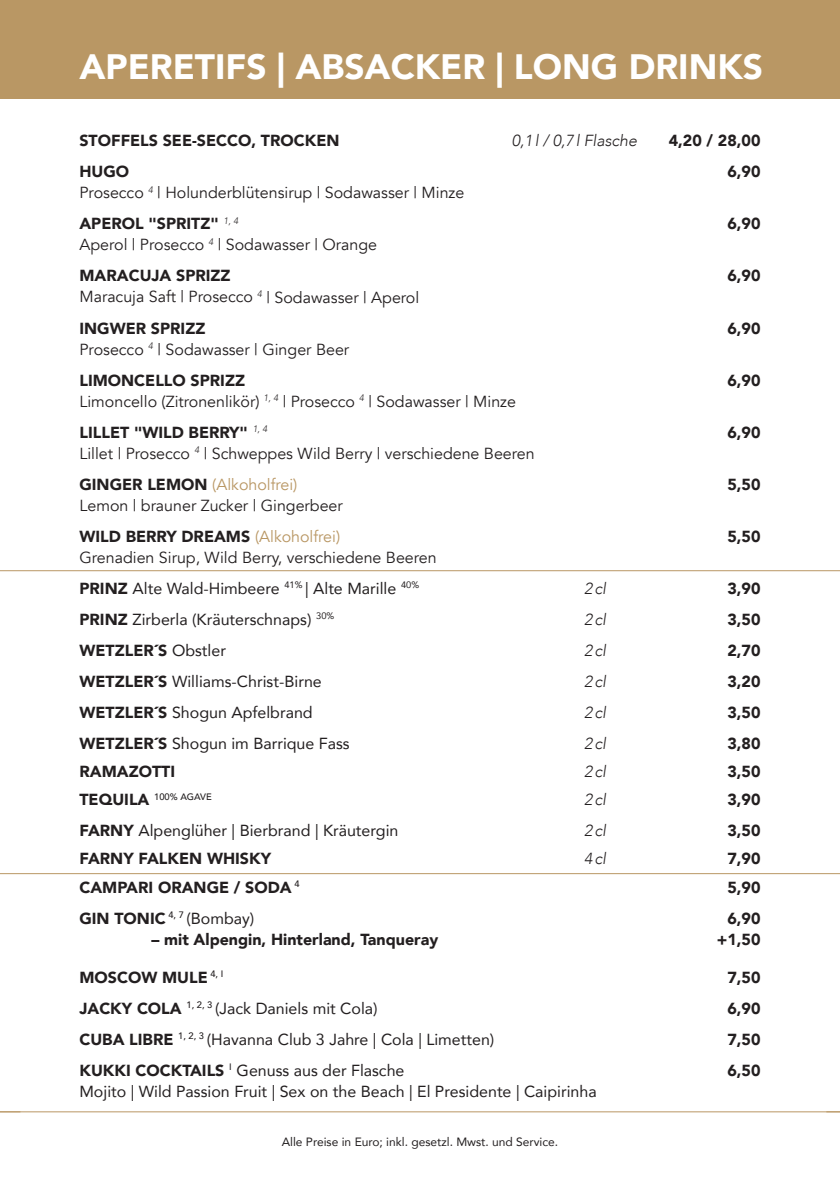
<style>
.page{position:relative;width:840px;height:1191px;background:#fff}
.page>*{position:absolute;margin:0;border:0;box-sizing:border-box;transform-origin:0 0}
.t1{font:900 35.2px "Avenir";color:#fff}
.t2{font:16px/31px "Avenir";color:#231f20}
.t3{font:16px "Avenir";color:#231f20}
.t4{font:900 16px "Avenir";color:#231f20}
.t5{font:italic 300 16px "Avenir";color:#231f20}
.t6{font:12px "Avenir";color:#231f20}
.t7{font:500 9.4px "Avenir";color:#231f20}
.s1{font-weight:900}
.s2{color:#b99764}
.s3{font-style:inherit}
.s4{font-weight:400}
.s5{font-weight:900;font-size:16px}
</style>
<div class="page">
<hr style="left:0;top:1111px;width:839px;height:1px;background:#b99764">
<svg style="left:825px;top:1111px;width:14px;height:1px"></svg>
<div style="left:0;top:0;width:839px;height:98px;background:#b99764"></div>
<hr style="left:0;top:570px;width:839px;height:1px;background:#b99764">
<hr style="left:0;top:873px;width:839px;height:1px;background:#b99764">
<hr style="left:839px;top:1003px;width:1px;height:109px;background:#b99764">
<h1 class="t1" style="left:79px;top:37px;width:684px">APERETIFS | ABSACKER | LONG DRINKS</h1>
<p class="t4" style="left:79px;top:127px;width:261px">STOFFELS SEE-SECCO, TROCKEN</p>
<p class="t5" style="left:511px;top:131px;width:127px">0,1l / 0,7l Flasche</p>
<p class="t4" style="left:668px;top:127px;width:93px">4,20 / 28,00</p>
<p class="t4" style="left:79px;top:158px;width:51px">HUGO</p>
<p class="t4" style="left:727px;top:158px;width:35px">6,90</p>
<p class="t2" style="left:79px;top:178px;width:386px">Prosecco <sup>4</sup> | Holunderblütensirup | Sodawasser | Minze<br><span class="s1">APEROL "SPRITZ"</span> <sup>1,</sup> <sup>4</sup></p>
<p class="t4" style="left:727px;top:210px;width:35px">6,90</p>
<p class="t2" style="left:79px;top:230px;width:299px">Aperol | Prosecco <sup>4</sup> | Sodawasser | Orange<br><span class="s1">MARACUJA SPRIZZ</span></p>
<p class="t2" style="left:79px;top:282px;width:341px">Maracuja Saft | Prosecco <sup>4</sup> | Sodawasser | Aperol<br><span class="s1">INGWER SPRIZZ</span></p>
<p class="t2" style="left:79px;top:334px;width:271px">Prosecco <sup>4</sup> | Sodawasser | Ginger Beer<br><span class="s1">LIMONCELLO SPRIZZ</span></p>
<p class="t2" style="left:79px;top:386px;width:438px">Limoncello (Zitronenlikör) <sup>1,</sup> <sup>4</sup> | Prosecco <sup>4</sup> | Sodawasser | Minze<br><span class="s1">LILLET "WILD BERRY"</span> <sup>1,</sup> <sup>4</sup></p>
<p class="t2" style="left:79px;top:438px;width:456px">Lillet | Prosecco <sup>4</sup> | Schweppes Wild Berry | verschiedene Beeren<br><span class="s1">GINGER LEMON</span> <span class="s2">(Alkoholfrei)</span></p>
<p class="t2" style="left:79px;top:490px;width:265px">Lemon | brauner Zucker | Gingerbeer<br><span class="s1">WILD BERRY DREAMS</span> <span class="s2">(Alkoholfrei)</span></p>
<p class="t2" style="left:79px;top:542px;width:358px">Grenadien Sirup, Wild Berry, verschiedene Beeren<br><span class="s1">PRINZ</span> <span class="s3">Alte Wald-Himbeere</span> <sup>41%</sup> <span class="s3">| Alte Marille</span> <sup>40%</sup></p>
<p class="t4" style="left:727px;top:262px;width:35px">6,90</p>
<p class="t4" style="left:727px;top:314px;width:35px">6,90</p>
<p class="t4" style="left:727px;top:366px;width:35px">6,90</p>
<p class="t4" style="left:727px;top:418px;width:35px">6,90</p>
<p class="t4" style="left:727px;top:470px;width:35px">5,50</p>
<p class="t4" style="left:727px;top:522px;width:35px">5,50</p>
<p class="t5" style="left:583px;top:578px;width:23px">2cl</p>
<p class="t4" style="left:727px;top:574px;width:35px">3,90</p>
<p class="t3" style="left:79px;top:606px;width:256px"><span class="s1">PRINZ</span> Zirberla (Kräuterschnaps) <sup>30%</sup></p>
<p class="t5" style="left:583px;top:609px;width:23px">2cl</p>
<p class="t4" style="left:727px;top:605px;width:35px">3,50</p>
<p class="t4" style="left:79px;top:636px;width:148px">WETZLER´S <span class="s4">Obstler</span></p>
<p class="t5" style="left:583px;top:640px;width:23px">2cl</p>
<p class="t4" style="left:727px;top:636px;width:35px">2,70</p>
<p class="t3" style="left:79px;top:668px;width:244px"><span class="s1">WETZLER´S</span> Williams-Christ-Birne</p>
<p class="t5" style="left:583px;top:671px;width:23px">2cl</p>
<p class="t4" style="left:727px;top:667px;width:35px">3,20</p>
<p class="t3" style="left:79px;top:699px;width:234px"><span class="s1">WETZLER´S</span> Shogun Apfelbrand</p>
<p class="t5" style="left:583px;top:702px;width:23px">2cl</p>
<p class="t4" style="left:727px;top:698px;width:35px">3,50</p>
<p class="t3" style="left:79px;top:730px;width:272px"><span class="s1">WETZLER´S</span> Shogun im Barrique Fass</p>
<p class="t5" style="left:583px;top:733px;width:23px">2cl</p>
<p class="t4" style="left:727px;top:729px;width:35px">3,80</p>
<p class="t4" style="left:79px;top:757px;width:97px">RAMAZOTTI</p>
<p class="t5" style="left:583px;top:762px;width:23px">2cl</p>
<p class="t4" style="left:727px;top:757px;width:35px">3,50</p>
<p class="t7" style="left:79px;top:788px;width:134px"><span class="s5">TEQUILA</span> 100% AGAVE</p>
<p class="t5" style="left:583px;top:790px;width:23px">2cl</p>
<p class="t4" style="left:727px;top:786px;width:35px">3,90</p>
<p class="t3" style="left:79px;top:817px;width:320px"><span class="s1">FARNY</span> Alpenglüher | Bierbrand | Kräutergin</p>
<p class="t5" style="left:583px;top:821px;width:23px">2cl</p>
<p class="t4" style="left:727px;top:817px;width:35px">3,50</p>
<p class="t4" style="left:79px;top:845px;width:193px">FARNY FALKEN WHISKY</p>
<p class="t5" style="left:583px;top:849px;width:23px">4cl</p>
<p class="t4" style="left:727px;top:845px;width:35px">7,90</p>
<p class="t4" style="left:79px;top:873px;width:222px">CAMPARI ORANGE / SODA <sup>4</sup></p>
<p class="t4" style="left:727px;top:873px;width:35px">5,90</p>
<p class="t4" style="left:79px;top:904px;width:176px">GIN TONIC <sup>4,</sup> <sup>7</sup> <span class="s4">(Bombay)</span></p>
<p class="t4" style="left:727px;top:904px;width:35px">6,90</p>
<p class="t4" style="left:151px;top:925px;width:288px">– mit Alpengin, Hinterland, Tanqueray</p>
<p class="t4" style="left:716px;top:925px;width:45px">+1,50</p>
<p class="t4" style="left:79px;top:963px;width:145px">MOSCOW MULE <sup>4,</sup> <sup>I</sup></p>
<p class="t4" style="left:727px;top:963px;width:35px">7,50</p>
<p class="t3" style="left:79px;top:995px;width:299px"><span class="s1">JACKY COLA</span> <sup>1,</sup> <sup>2,</sup> <sup>3</sup> (Jack Daniels mit Cola)</p>
<p class="t4" style="left:727px;top:994px;width:35px">6,90</p>
<p class="t3" style="left:79px;top:1026px;width:416px"><span class="s1">CUBA LIBRE</span> <sup>1,</sup> <sup>2,</sup> <sup>3</sup> (Havanna Club 3 Jahre | Cola | Limetten)</p>
<p class="t4" style="left:727px;top:1025px;width:35px">7,50</p>
<p class="t3" style="left:79px;top:1057px;width:326px"><span class="s1">KUKKI COCKTAILS</span> <sup>I</sup> Genuss aus der Flasche</p>
<p class="t4" style="left:727px;top:1056px;width:35px">6,50</p>
<p class="t3" style="left:79px;top:1078px;width:518px">Mojito | Wild Passion Fruit | Sex on the Beach | El Presidente | Caipirinha</p>
<p class="t6" style="left:281px;top:1131px;width:278px">Alle Preise in Euro; inkl. gesetzl. Mwst. und Service.</p>
</div>
